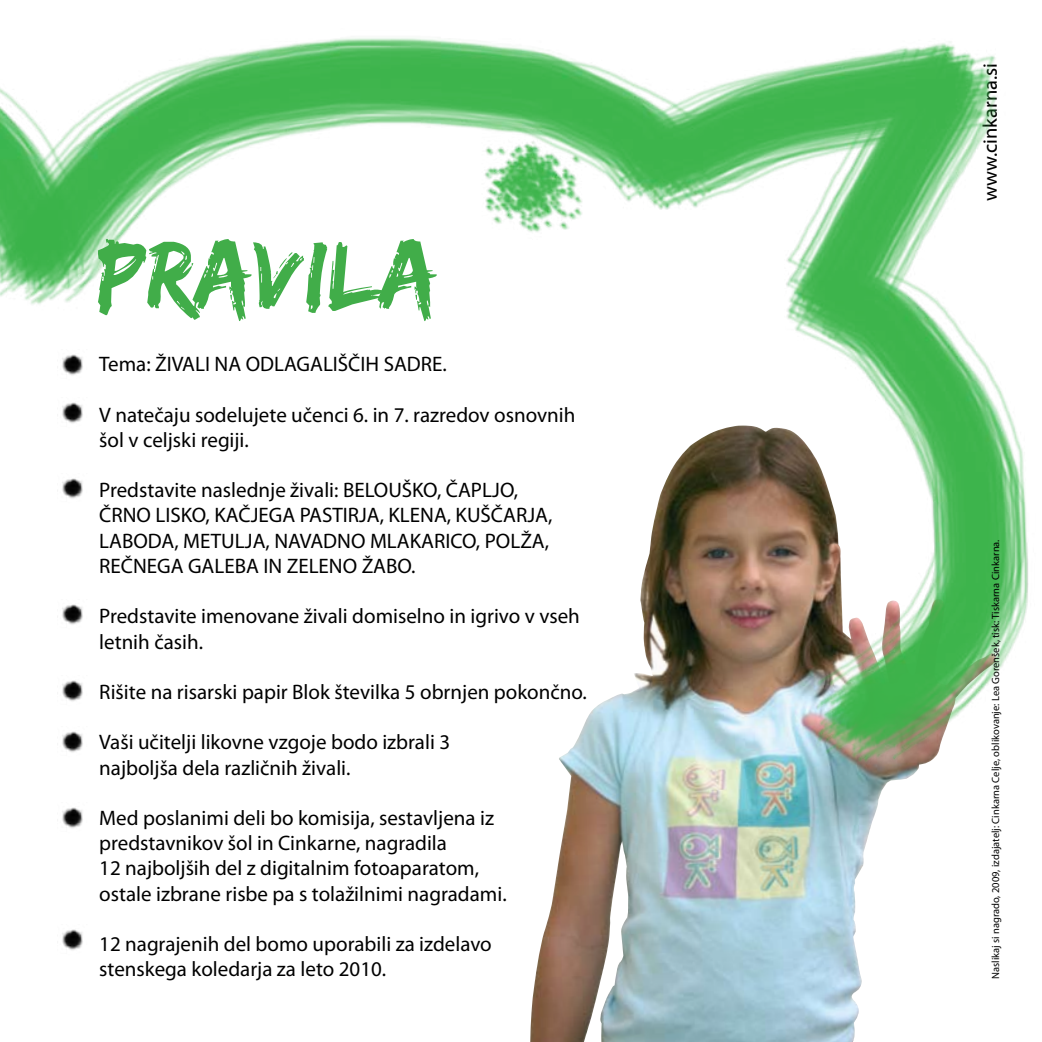
<style>
.page{position:relative;width:1042px;height:1042px;background:#fff}
.page>*{position:absolute;margin:0;border:0;box-sizing:border-box;transform-origin:0 0}
.t1{font:84px "Edo";color:#41ad49}
.t2{font:21px/25.2px "Myriad Pro";color:#000}
.t3{font:19.6px "Myriad Web Pro";color:#000}
.t4{font:10.5px "Myriad Pro";color:#000}
</style>
<div class="page">
<img style="left:0;top:38px;width:1028px;height:1004px">
<img style="left:57px;top:350px;width:32px;height:32px">
<img style="left:57px;top:397px;width:32px;height:33px">
<img style="left:57px;top:473px;width:32px;height:33px">
<img style="left:57px;top:599px;width:32px;height:33px">
<img style="left:57px;top:802px;width:32px;height:33px">
<img style="left:57px;top:675px;width:32px;height:33px">
<img style="left:57px;top:726px;width:32px;height:33px">
<img style="left:57px;top:925px;width:32px;height:32px">
<h1 class="t1" style="left:97px;top:235px;width:343px">PRAVILA</h1>
<p class="t2" style="left:99px;top:351px;width:349px">Tema: ŽIVALI NA ODLAGALIŠČIH SADRE.</p>
<p class="t2" style="left:99px;top:402px;width:478px">V natečaju sodelujete učenci 6. in 7. razredov osnovnih šol v celjski regiji.</p>
<p class="t2" style="left:99px;top:477px;width:455px">Predstavite naslednje živali: BELOUŠKO, ČAPLJO, ČRNO LISKO, KAČJEGA PASTIRJA, KLENA, KUŠČARJA, LABODA, METULJA, NAVADNO MLAKARICO, POLŽA, REČNEGA GALEBA IN ZELENO ŽABO.</p>
<p class="t2" style="left:99px;top:603px;width:482px">Predstavite imenovane živali domiselno in igrivo v vseh letnih časih.</p>
<p class="t2" style="left:99px;top:679px;width:489px">Rišite na risarski papir Blok številka 5 obrnjen pokončno.</p>
<p class="t2" style="left:99px;top:729px;width:352px">Vaši učitelji likovne vzgoje bodo izbrali 3 najboljša dela različnih živali.</p>
<p class="t2" style="left:99px;top:805px;width:409px">Med poslanimi deli bo komisija, sestavljena iz predstavnikov šol in Cinkarne, nagradila<br>12 najboljših del z digitalnim fotoaparatom, ostale izbrane risbe pa s tolažilnimi nagradami.</p>
<p class="t2" style="left:99px;top:931px;width:394px">12 nagrajenih del bomo uporabili za izdelavo stenskega koledarja za leto 2010.</p>
<p class="t3" style="left:980px;top:201px;width:139px;rotate:-90deg">www.cinkarna.si</p>
<p class="t4" style="left:989px;top:979px;width:441px;rotate:-90deg">Naslikaj si nagrado, 2009, izdajatelj: Cinkarna Celje, oblikovanje: Lea Gorenšek, tisk: Tiskarna Cinkarna.</p>
</div>
